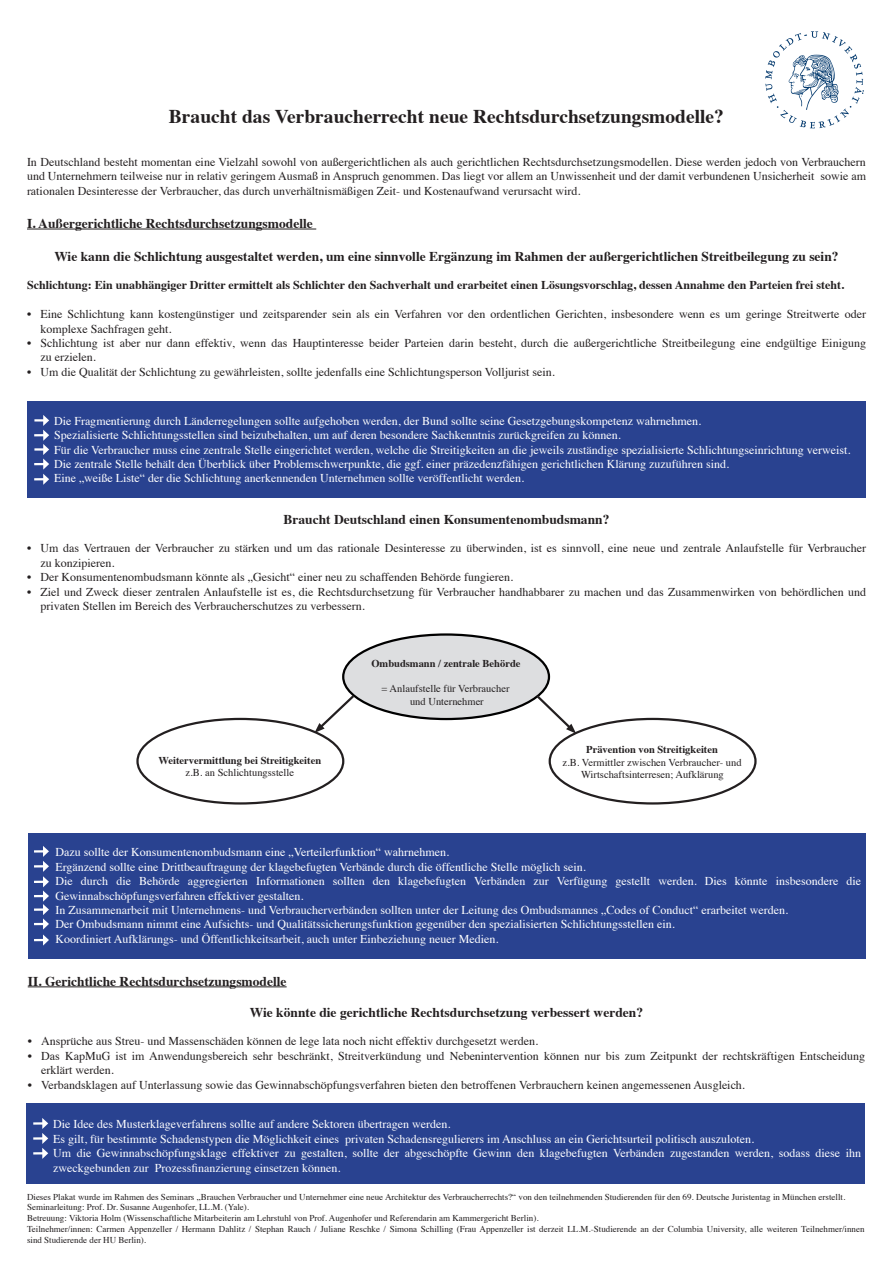
<style>
.page{position:relative;width:893px;height:1263px;background:#fff}
.page>*{position:absolute;margin:0;border:0;box-sizing:border-box;transform-origin:0 0}
.t1{font:700 19.5px "Times";color:#231f20}
.t2{font:700 13.5px "Times";color:#231f20}
.t3{font:12px/14.4px "Times";color:#fff}
.t4{font:12px/14.4px "Times";color:#231f20}
.t5{font:700 12px "Times";color:#231f20}
.t6{font:10.5px/12.6px "Times";color:#231f20;text-align:center}
.t7{font:700 10.5px "Times";color:#231f20}
.t8{font:9px/10.8px "Times";color:#231f20}
</style>
<div class="page">
<hr style="left:27px;top:229px;width:289px;height:1px;background:#231f20">
<div style="left:27px;top:401px;width:839px;height:97px;background:#294290"></div>
<img style="left:765px;top:31px;width:99px;height:98px">
<svg style="left:34px;top:415px;width:15px;height:70px"></svg>
<hr style="left:28px;top:986px;width:259px;height:1px;background:#231f20">
<div style="left:26px;top:1103px;width:839px;height:80px;background:#294290"></div>
<div style="left:29px;top:833px;width:837px;height:126px;background:#294290"></div>
<div style="left:343px;top:634px;width:206px;height:85px;background:#dddee0;border-radius:50%"></div>
<div style="left:342px;top:633px;width:208px;height:87px;border:2px solid #000;border-radius:50%"></div>
<div style="left:136px;top:718px;width:208px;height:86px;border:2px solid #231f20;border-radius:50%"></div>
<div style="left:549px;top:718px;width:208px;height:86px;border:2px solid #231f20;border-radius:50%"></div>
<svg style="left:314px;top:693px;width:43px;height:40px"></svg>
<svg style="left:534px;top:693px;width:42px;height:41px"></svg>
<svg style="left:33px;top:1118px;width:15px;height:41px"></svg>
<svg style="left:34px;top:846px;width:15px;height:99px"></svg>
<p class="t1" style="left:169px;top:98px;width:557px">Braucht das Verbraucherrecht neue Rechtsdurchsetzungsmodelle?</p>
<p class="t4" style="left:27px;top:154px;width:840px;text-align:justify">In Deutschland besteht momentan eine Vielzahl sowohl von außergerichtlichen als auch gerichtlichen Rechtsdurchsetzungsmodellen. Diese werden jedoch von Verbrauchern und Unternehmern teilweise nur in relativ geringem Ausmaß in Anspruch genommen. Das liegt vor allem an Unwissenheit und der damit verbundenen Unsicherheit sowie am rationalen Desinteresse der Verbraucher, das durch unverhältnismäßigen Zeit- und Kostenaufwand verursacht wird.</p>
<p class="t2" style="left:27px;top:211px;width:287px">I. Außergerichtliche Rechtsdurchsetzungsmodelle</p>
<p class="t2" style="left:54px;top:243px;width:786px">Wie kann die Schlichtung ausgestaltet werden, um eine sinnvolle Ergänzung im Rahmen der außergerichtlichen Streitbeilegung zu sein?</p>
<p class="t5" style="left:27px;top:274px;width:819px">Schlichtung: Ein unabhängiger Dritter ermittelt als Schlichter den Sachverhalt und erarbeitet einen Lösungsvorschlag, dessen Annahme den Parteien frei steht.</p>
<p class="t4" style="left:40px;top:306px;width:827px;text-indent:-14px">• Eine Schlichtung kann kostengünstiger und zeitsparender sein als ein Verfahren vor den ordentlichen Gerichten, insbesondere wenn es um geringe Streitwerte oder komplexe Sachfragen geht.</p>
<p class="t4" style="left:40px;top:335px;width:827px;text-indent:-14px">• Schlichtung ist aber nur dann effektiv, wenn das Hauptinteresse beider Parteien darin besteht, durch die außergerichtliche Streitbeilegung eine endgültige Einigung zu erzielen.</p>
<p class="t4" style="left:27px;top:363px;width:529px">• Um die Qualität der Schlichtung zu gewährleisten, sollte jedenfalls eine Schlichtungsperson Volljurist sein.</p>
<p class="t3" style="left:54px;top:412px;width:649px">Die Fragmentierung durch Länderregelungen sollte aufgehoben werden, der Bund sollte seine Gesetzgebungskompetenz wahrnehmen.</p>
<p class="t3" style="left:54px;top:427px;width:568px">Spezialisierte Schlichtungsstellen sind beizubehalten, um auf deren besondere Sachkenntnis zurückgreifen zu können.</p>
<p class="t3" style="left:54px;top:441px;width:798px">Für die Verbraucher muss eine zentrale Stelle eingerichtet werden, welche die Streitigkeiten an die jeweils zuständige spezialisierte Schlichtungseinrichtung verweist.</p>
<p class="t3" style="left:54px;top:456px;width:677px">Die zentrale Stelle behält den Überblick über Problemschwerpunkte, die ggf. einer präzedenzfähigen gerichtlichen Klärung zuzuführen sind.</p>
<p class="t3" style="left:54px;top:470px;width:471px">Eine „weiße Liste“ der die Schlichtung anerkennenden Unternehmen sollte veröffentlicht werden.</p>
<p class="t2" style="left:283px;top:506px;width:327px">Braucht Deutschland einen Konsumentenombudsmann?</p>
<p class="t4" style="left:40px;top:540px;width:827px;text-indent:-14px">• Um das Vertrauen der Verbraucher zu stärken und um das rationale Desinteresse zu überwinden, ist es sinnvoll, eine neue und zentrale Anlaufstelle für Verbraucher zu konzipieren.</p>
<p class="t4" style="left:27px;top:569px;width:488px">• Der Konsumentenombudsmann könnte als „Gesicht“ einer neu zu schaffenden Behörde fungieren.</p>
<p class="t4" style="left:40px;top:583px;width:827px;text-indent:-14px">• Ziel und Zweck dieser zentralen Anlaufstelle ist es, die Rechtsdurchsetzung für Verbraucher handhabbarer zu machen und das Zusammenwirken von behördlichen und privaten Stellen im Bereich des Verbraucherschutzes zu verbessern.</p>
<p class="t7" style="left:159px;top:750px;width:164px">Weitervermittlung bei Streitigkeiten</p>
<p class="t6" style="left:186px;top:766px;width:110px">z.B. an Schlichtungsstelle</p>
<p class="t7" style="left:371px;top:653px;width:151px">Ombudsmann / zentrale Behörde</p>
<p class="t6" style="left:382px;top:681px;width:129px">= Anlaufstelle für Verbraucher</p>
<p class="t6" style="left:410px;top:694px;width:75px">und Unternehmer</p>
<p class="t7" style="left:586px;top:739px;width:133px">Prävention von Streitigkeiten</p>
<p class="t6" style="left:563px;top:755px;width:181px">z.B. Vermittler zwischen Verbraucher- und<br>Wirtschaftsinterresen; Aufklärung</p>
<p class="t3" style="left:56px;top:844px;width:395px">Dazu sollte der Konsumentenombudsmann eine „Verteilerfunktion“ wahrnehmen.</p>
<p class="t3" style="left:56px;top:859px;width:532px">Ergänzend sollte eine Drittbeauftragung der klagebefugten Verbände durch die öffentliche Stelle möglich sein.</p>
<p class="t3" style="left:56px;top:873px;width:807px">Die durch die Behörde aggregierten Informationen sollten den klagebefugten Verbänden zur Verfügung gestellt werden. Dies könnte insbesondere die<br>Gewinnabschöpfungsverfahren effektiver gestalten.</p>
<p class="t3" style="left:56px;top:902px;width:734px">In Zusammenarbeit mit Unternehmens- und Verbraucherverbänden sollten unter der Leitung des Ombudsmannes „Codes of Conduct“ erarbeitet werden.</p>
<p class="t3" style="left:56px;top:916px;width:621px">Der Ombudsmann nimmt eine Aufsichts- und Qualitätssicherungsfunktion gegenüber den spezialisierten Schlichtungsstellen ein.</p>
<p class="t3" style="left:56px;top:931px;width:445px">Koordiniert Aufklärungs- und Öffentlichkeitsarbeit, auch unter Einbeziehung neuer Medien.</p>
<p class="t2" style="left:28px;top:968px;width:260px">II. Gerichtliche Rechtsdurchsetzungsmodelle</p>
<p class="t2" style="left:250px;top:999px;width:395px">Wie könnte die gerichtliche Rechtsdurchsetzung verbessert werden?</p>
<p class="t4" style="left:28px;top:1033px;width:512px">• Ansprüche aus Streu- und Massenschäden können de lege lata noch nicht effektiv durchgesetzt werden.</p>
<p class="t4" style="left:41px;top:1047px;width:825px;text-indent:-14px">• Das KapMuG ist im Anwendungsbereich sehr beschränkt, Streitverkündung und Nebenintervention können nur bis zum Zeitpunkt der rechtskräftigen Entscheidung erklärt werden.</p>
<p class="t4" style="left:28px;top:1076px;width:719px">• Verbandsklagen auf Unterlassung sowie das Gewinnabschöpfungsverfahren bieten den betroffenen Verbrauchern keinen angemessenen Ausgleich.</p>
<p class="t3" style="left:53px;top:1116px;width:399px">Die Idee des Musterklageverfahrens sollte auf andere Sektoren übertragen werden.</p>
<p class="t3" style="left:53px;top:1130px;width:702px">Es gilt, für bestimmte Schadenstypen die Möglichkeit eines privaten Schadensregulierers im Anschluss an ein Gerichtsurteil politisch auszuloten.</p>
<p class="t3" style="left:53px;top:1145px;width:809px">Um die Gewinnabschöpfungsklage effektiver zu gestalten, sollte der abgeschöpfte Gewinn den klagebefugten Verbänden zugestanden werden, sodass diese ihn zweckgebunden zur Prozessfinanzierung einsetzen können.</p>
<p class="t8" style="left:27px;top:1190px;width:820px">Dieses Plakat wurde im Rahmen des Seminars „Brauchen Verbraucher und Unternehmer eine neue Architektur des Verbraucherrechts?“ von den teilnehmenden Studierenden für den 69. Deutsche Juristentag in München erstellt.</p>
<p class="t8" style="left:27px;top:1201px;width:224px">Seminarleitung: Prof. Dr. Susanne Augenhofer, LL.M. (Yale).</p>
<p class="t8" style="left:27px;top:1212px;width:513px">Betreuung: Viktoria Holm (Wissenschaftliche Mitarbeiterin am Lehrstuhl von Prof. Augenhofer und Referendarin am Kammergericht Berlin).</p>
<p class="t8" style="left:27px;top:1223px;width:839px">Teilnehmer/innen: Carmen Appenzeller / Hermann Dahlitz / Stephan Rauch / Juliane Reschke / Simona Schilling (Frau Appenzeller ist derzeit LL.M.-Studierende an der Columbia University, alle weiteren Teilnehmer/innen sind Studierende der HU Berlin).</p>
</div>
